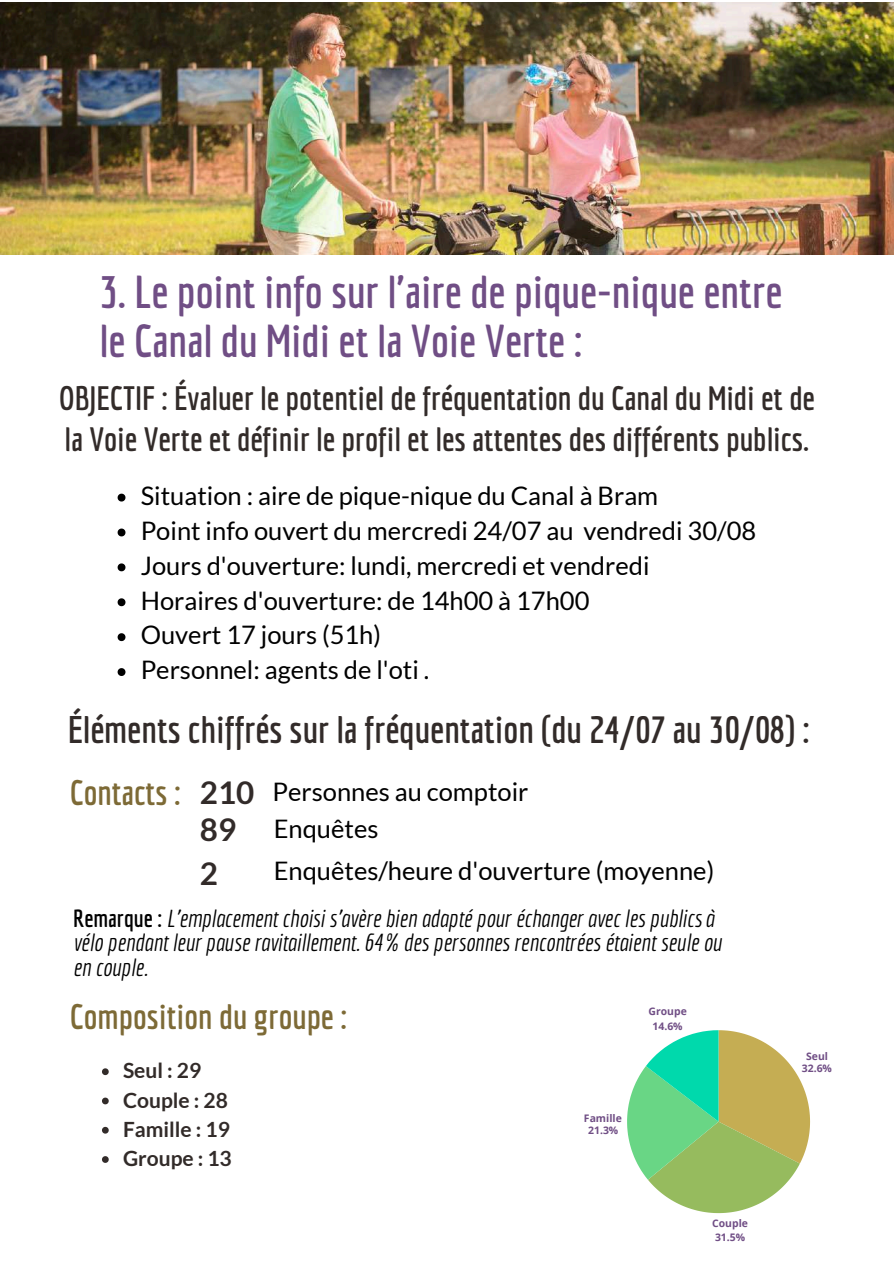
<style>
.page{position:relative;width:894px;height:1264px;background:#fff}
.page>*{position:absolute;margin:0;border:0;box-sizing:border-box;transform-origin:0 0}
.t1{font:700 45px/48.3px "Economica";color:#704e85}
.t2{font:700 37.5px "Economica";color:#322b29}
.t3{font:700 34.5px "Economica";color:#7d6a36}
.t4{font:700 33px/40.5px "Economica";color:#322b29}
.t5{font:700 31.35px "Lato";color:#322b29}
.t6{font:25.5px/34.8px "Lato";color:#000}
.t7{font:italic 24px/24.8px "Economica";color:#000}
.t8{font:700 21px/29.2px "Lato";color:#322b29}
.t9{font:700 10.35px/12.1px "Open Sans";color:#704e85;text-align:center}
.s1{font-weight:700;font-size:31.35px;color:#322b29}
.s2{font-weight:700;font-style:normal}
</style>
<div class="page">
<svg style="left:118px;top:493px;width:7px;height:8px"></svg>
<svg style="left:118px;top:528px;width:7px;height:8px"></svg>
<svg style="left:118px;top:563px;width:7px;height:8px"></svg>
<svg style="left:118px;top:598px;width:7px;height:8px"></svg>
<svg style="left:118px;top:633px;width:7px;height:8px"></svg>
<svg style="left:118px;top:668px;width:7px;height:8px"></svg>
<svg style="left:102px;top:1068px;width:7px;height:7px"></svg>
<svg style="left:102px;top:1097px;width:7px;height:7px"></svg>
<svg style="left:102px;top:1126px;width:7px;height:7px"></svg>
<svg style="left:102px;top:1156px;width:7px;height:6px"></svg>
<svg style="left:627px;top:1030px;width:182px;height:183px"></svg>
<img style="left:0;top:2px;width:893px;height:252px">
<h1 class="t1" style="left:99px;top:267px;width:684px">3. Le point info sur l'aire de pique-nique entre le Canal du Midi et la Voie Verte :</h1>
<p class="t4" style="left:59px;top:377px;width:757px">OBJECTIF : Évaluer le potentiel de fréquentation du Canal du Midi et de la Voie Verte et définir le profil et les attentes des différents publics.</p>
<p class="t6" style="left:141px;top:477px;width:617px">Situation : aire de pique-nique du Canal à Bram<br>Point info ouvert du mercredi 24/07 au vendredi 30/08<br>Jours d'ouverture: lundi, mercredi et vendredi<br>Horaires d'ouverture: de 14h00 à 17h00<br>Ouvert 17 jours (51h)<br>Personnel: agents de l'oti .</p>
<h2 class="t2" style="left:68px;top:707px;width:743px">Éléments chiffrés sur la fréquentation (du 24/07 au 30/08) :</h2>
<h3 class="t3" style="left:70px;top:772px;width:112px">Contacts :</h3>
<p class="t6" style="left:200px;top:774px;width:330px"><span class="s1">210</span> Personnes au comptoir</p>
<p class="t6" style="left:200px;top:810px;width:180px"><span class="s1">89</span> Enquêtes</p>
<p class="t5" style="left:200px;top:854px;width:20px">2</p>
<p class="t6" style="left:273px;top:853px;width:442px">Enquêtes/heure d'ouverture (moyenne)</p>
<p class="t7" style="left:73px;top:905px;width:650px"><span class="s2">Remarque :</span> L'emplacement choisi s'avère bien adapté pour échanger avec les publics à vélo pendant leur pause ravitaillement. 64% des personnes rencontrées étaient seule ou en couple.</p>
<h3 class="t3" style="left:70px;top:996px;width:279px">Composition du groupe :</h3>
<p class="t8" style="left:123px;top:1055px;width:110px">Seul : 29<br>Couple : 28<br>Famille : 19<br>Groupe : 13</p>
<p class="t9" style="left:648px;top:1003px;width:40px;line-height:14.5px">Groupe<br>14.6%</p>
<p class="t9" style="left:583px;top:1111px;width:39px">Famille<br>21.3%</p>
<p class="t9" style="left:712px;top:1215px;width:37px;line-height:14.5px;text-align:left">Couple<br>31.5%</p>
<p class="t9" style="left:801px;top:1049px;width:32px">Seul<br>32.6%</p>
</div>
